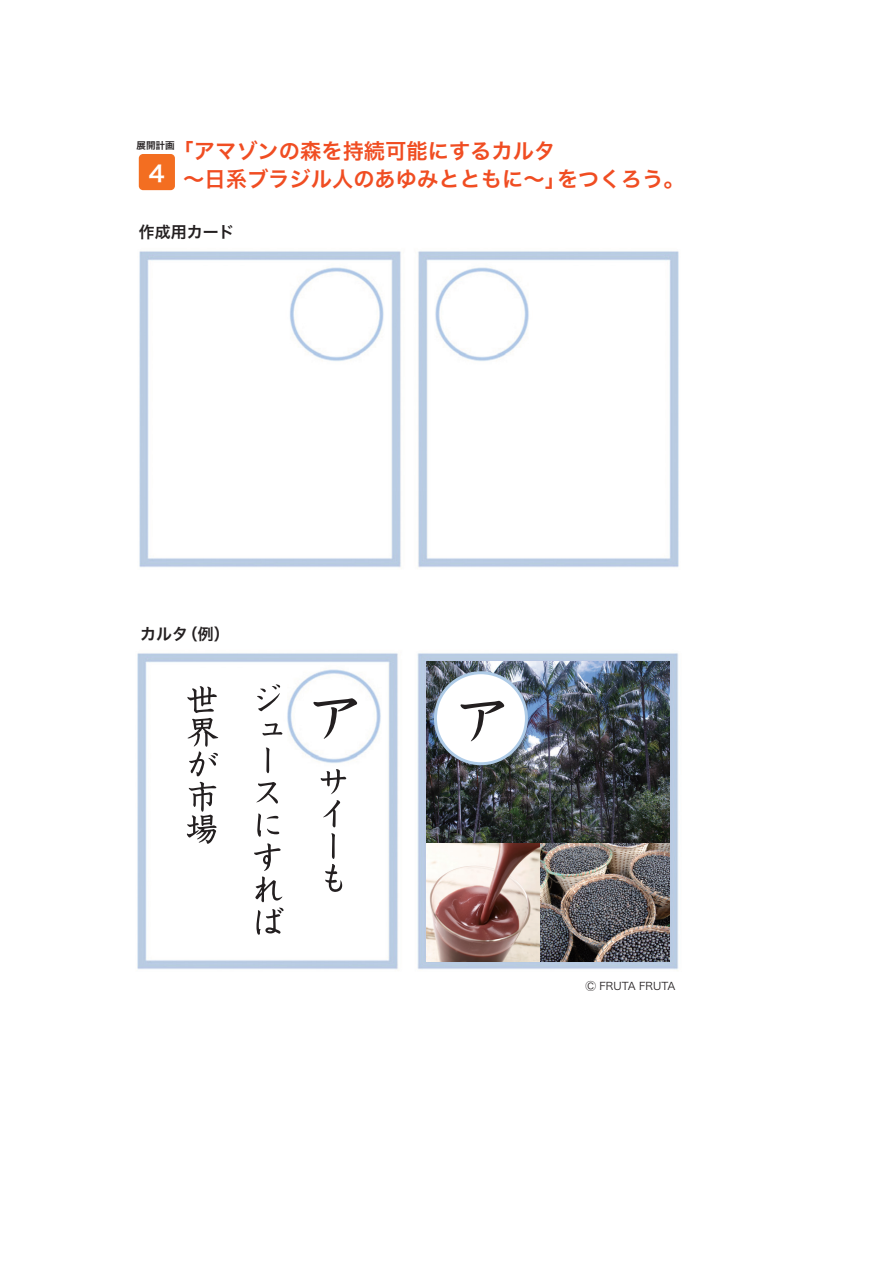
<style>
.page{position:relative;width:893px;height:1263px;background:#fff}
.page>*{position:absolute;margin:0;border:0;box-sizing:border-box;transform-origin:0 0}
.t1{font:22.35px "Hira Kaku Pro W6";color:#fff}
.t2{font:21.3px/27.6px "Hira Kaku Pro W6";color:#f04d22}
.t3{font:15.9px "Hira Kaku Pro W6";color:#231f20}
.t4{font:10.65px "Hira Kaku Pro W3";color:#231f20}
.t5{font:9.6px "Hira Kaku Pro W6";color:#231f20}
</style>
<div class="page">
<img style="left:139px;top:251px;width:540px;height:317px">
<div style="left:139px;top:154px;width:36px;height:36px;background:#f36e21;border-radius:4px"></div>
<img style="left:137px;top:653px;width:542px;height:317px">
<img style="left:426px;top:661px;width:244px;height:183px">
<img style="left:426px;top:844px;width:114px;height:117px">
<img style="left:540px;top:844px;width:130px;height:117px">
<svg style="left:187px;top:686px;width:31px;height:158px"></svg>
<svg style="left:254px;top:684px;width:30px;height:251px"></svg>
<svg style="left:321px;top:769px;width:25px;height:123px"></svg>
<svg style="left:313px;top:698px;width:44px;height:41px"></svg>
<div style="left:435px;top:673px;width:91px;height:91px;background:#fff;border-radius:50%"></div>
<div style="left:434px;top:671px;width:94px;height:94px;border:3px solid #aecbe7;border-radius:50%"></div>
<svg style="left:460px;top:701px;width:44px;height:40px"></svg>
<p class="t5" style="left:136px;top:136px;width:40px">展開計画</p>
<p class="t1" style="left:149px;top:153px;width:17px">4</p>
<p class="t2" style="left:183px;top:136px;width:503px;text-indent:-11px">「アマゾンの森を持続可能にするカルタ<br>～日系ブラジル人のあゆみとともに～」をつくろう。</p>
<p class="t3" style="left:139px;top:218px;width:97px">作成用カード</p>
<p class="t3" style="left:140px;top:620px;width:91px">カルタ（例）</p>
<p class="t4" style="left:585px;top:977px;width:91px">Ⓒ FRUTA FRUTA</p>
</div>
